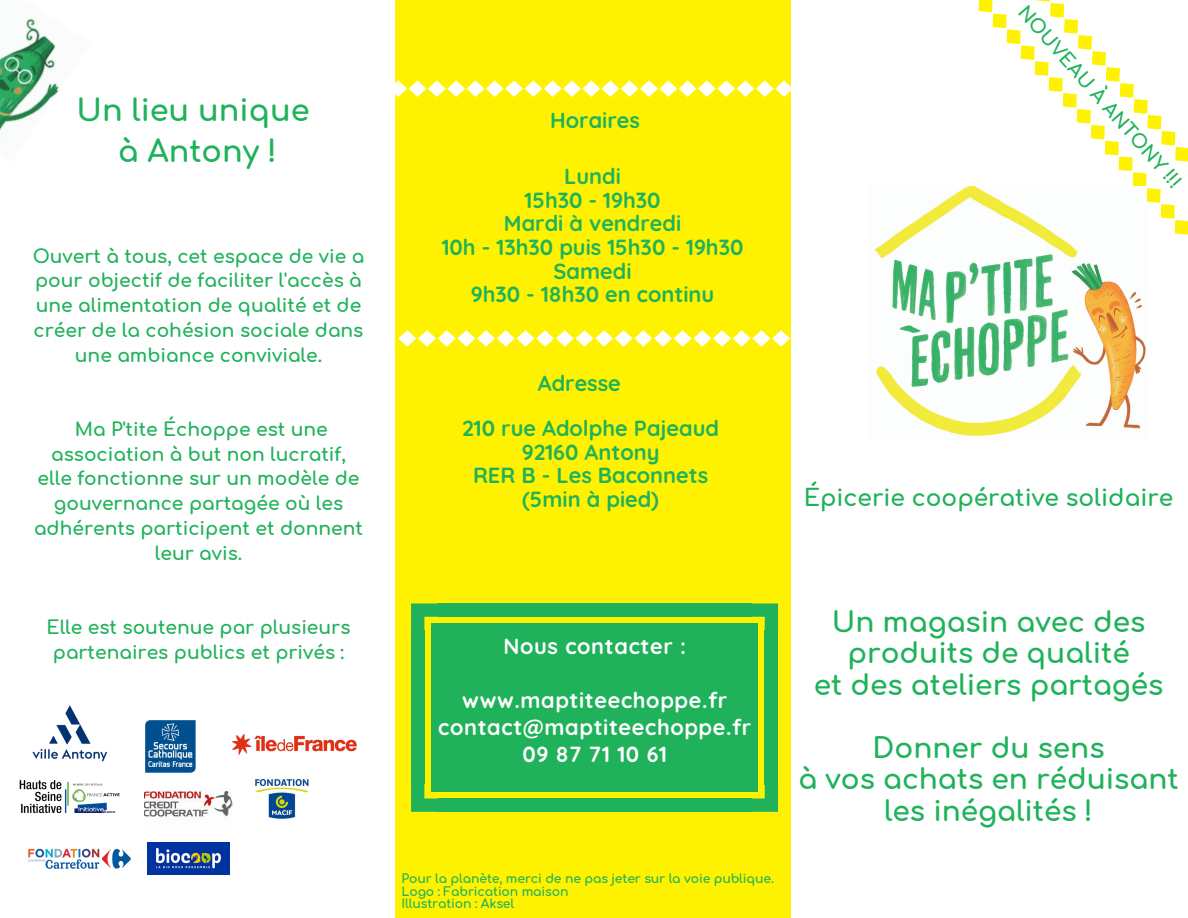
<style>
.page{position:relative;width:1188px;height:918px;background:#fff}
.page>*{position:absolute;margin:0;border:0;box-sizing:border-box;transform-origin:0 0}
.t1{font:700 30.3px/40.5px "Comfortaa";color:#1fb25a;text-align:center}
.t2{font:700 28.05px/31.5px "Comfortaa";color:#1fb25a;text-align:center}
.t3{font:700 23.4px "Comfortaa";color:#1fb25a}
.t4{font:700 21.75px/23.7px "Quicksand";color:#1fb25a;text-align:center}
.t5{font:700 21.75px/27px "Quicksand";letter-spacing:.03em;color:#fff;text-align:center}
.t6{font:700 18.75px/24.8px "Comfortaa";color:#1fb25a;text-align:center}
.t7{font:700 18.6px "Comfortaa";color:#1fb25a}
.t8{font:700 12.45px/12.3px "Comfortaa";letter-spacing:-.01em;color:#1fb25a}
</style>
<div class="page">
<div style="left:395px;top:0;width:396px;height:918px;background:#fff200"></div>
<svg style="left:969px;top:0;width:219px;height:235px"></svg>
<svg style="left:395px;top:80px;width:396px;height:17px"></svg>
<svg style="left:398px;top:330px;width:392px;height:16px"></svg>
<div style="left:437px;top:630px;width:316px;height:155px;background:#1fb25a"></div>
<svg style="left:751px;top:783px;width:27px;height:29px"></svg>
<div style="left:411px;top:631px;width:13px;height:153px;background:#1fb25a"></div>
<div style="left:431px;top:631px;width:9px;height:153px;background:#1fb25a"></div>
<svg style="left:411px;top:783px;width:27px;height:29px"></svg>
<div style="left:765px;top:631px;width:13px;height:154px;background:#1fb25a"></div>
<div style="left:750px;top:631px;width:8px;height:154px;background:#1fb25a"></div>
<div style="left:438px;top:798px;width:314px;height:14px;background:#1fb25a"></div>
<div style="left:438px;top:783px;width:313px;height:9px;background:#1fb25a"></div>
<svg style="left:750px;top:603px;width:28px;height:29px"></svg>
<div style="left:750px;top:624px;width:8px;height:8px;background:#1fb25a"></div>
<svg style="left:411px;top:603px;width:29px;height:29px"></svg>
<div style="left:431px;top:624px;width:9px;height:8px;background:#1fb25a"></div>
<div style="left:438px;top:603px;width:314px;height:14px;background:#1fb25a"></div>
<div style="left:438px;top:624px;width:313px;height:8px;background:#1fb25a"></div>
<img style="left:874px;top:187px;width:272px;height:249px">
<img style="left:145px;top:720px;width:51px;height:53px">
<img style="left:32px;top:705px;width:76px;height:57px">
<img style="left:233px;top:735px;width:124px;height:20px">
<img style="left:144px;top:790px;width:89px;height:27px">
<img style="left:147px;top:843px;width:83px;height:31px">
<img style="left:255px;top:778px;width:54px;height:41px">
<img style="left:0;top:18px;width:59px;height:113px">
<img style="left:28px;top:848px;width:103px;height:21px">
<img style="left:19px;top:780px;width:101px;height:34px">
<h1 class="t1" style="left:76px;top:91px;width:235px">Un lieu unique à Antony !</h1>
<p class="t6" style="left:33px;top:244px;width:333px">Ouvert à tous, cet espace de vie a pour objectif de faciliter l'accès à une alimentation de qualité et de créer de la cohésion sociale dans une ambiance conviviale.</p>
<p class="t6" style="left:34px;top:417px;width:331px">Ma P'tite Échoppe est une association à but non lucratif, elle fonctionne sur un modèle de gouvernance partagée où les adhérents participent et donnent leur avis.</p>
<p class="t6" style="left:47px;top:615px;width:305px">Elle est soutenue par plusieurs partenaires publics et privés :</p>
<p class="t4" style="left:550px;top:108px;width:91px">Horaires</p>
<p class="t4" style="left:442px;top:164px;width:303px">Lundi<br>15h30 - 19h30<br>Mardi à vendredi<br>10h - 13h30 puis 15h30 - 19h30<br>Samedi<br>9h30 - 18h30 en continu</p>
<p class="t4" style="left:538px;top:371px;width:85px">Adresse</p>
<p class="t4" style="left:462px;top:416px;width:258px">210 rue Adolphe Pajeaud<br>92160 Antony<br>RER B - Les Baconnets (5min à pied)</p>
<p class="t7" style="left:1030px;top:1px;width:237px;rotate:49deg">NOUVEAU À ANTONY !!!</p>
<p class="t3" style="left:804px;top:485px;width:371px">Épicerie coopérative solidaire</p>
<p class="t5" style="left:503px;top:632px;width:184px">Nous contacter :</p>
<p class="t5" style="left:438px;top:686px;width:315px">www.maptiteechoppe.fr contact@maptiteechoppe.fr<br>09 87 71 10 61</p>
<p class="t8" style="left:402px;top:873px;width:374px">Pour la planète, merci de ne pas jeter sur la voie publique.<br>Logo : Fabrication maison<br>Illustration : Aksel</p>
<h2 class="t2" style="left:814px;top:607px;width:351px">Un magasin avec des produits de qualité<br>et des ateliers partagés</h2>
<h2 class="t2" style="left:798px;top:733px;width:382px">Donner du sens<br>à vos achats en réduisant les inégalités !</h2>
</div>
